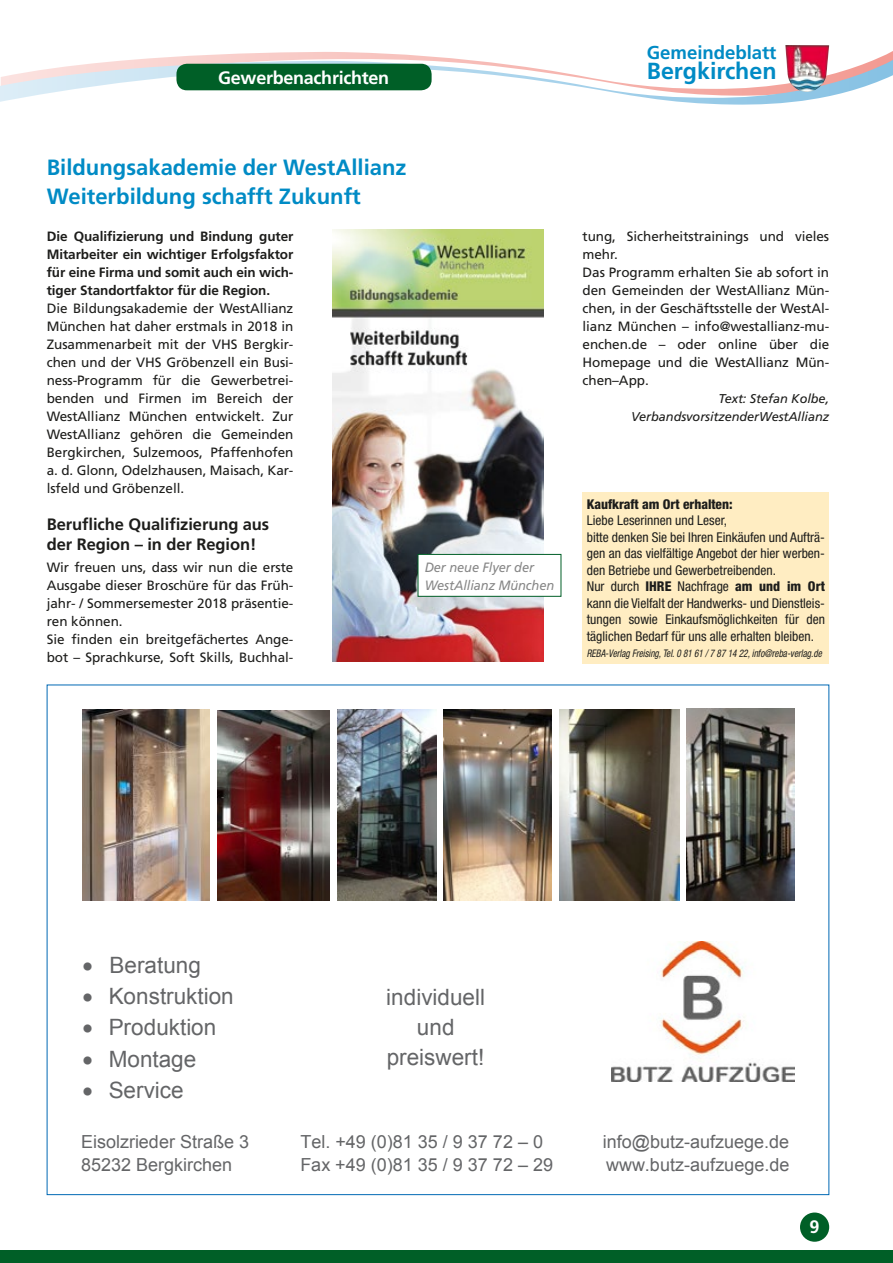
<style>
.page{position:relative;width:893px;height:1263px;background:#fff}
.page>*{position:absolute;margin:0;border:0;box-sizing:border-box;transform-origin:0 0}
.t1{font:700 23.25px "Frutiger";color:#008bc5}
.t2{font:22.5px/29.8px "Arial";color:#646567;text-align:center}
.t3{font:700 22.05px/29.2px "Frutiger";color:#008bc5}
.t4{font:700 18.6px "Frutiger";letter-spacing:-.005em;color:#008bc5}
.t5{font:18px "Arial";color:#646567}
.t6{font:700 18px "Frutiger";letter-spacing:-.015em;color:#fff}
.t7{font:700 16.5px/19.5px "Frutiger";letter-spacing:-.005em;color:#1d1d1b}
.t8{font:13.5px/18px "Frutiger";letter-spacing:-.005em;color:#1d1d1b}
.t9{font:condensed 13.5px/16.5px "Helvetica Neue";color:#1d1d1b}
.t10{font:700 13.5px/18px "Frutiger";letter-spacing:-.005em;color:#1d1d1b;text-align:justify}
.t11{font:italic 13.5px/18px "Frutiger";letter-spacing:-.005em;color:#878787;scale:.95 1}
.t12{font:800 condensed 13.5px "Helvetica Neue";letter-spacing:-.005em;color:#1d1d1b}
.t13{font:italic 12.75px/18px "Frutiger";letter-spacing:-.005em;color:#1d1d1b;text-align:right}
.t14{font:italic condensed 10.5px "Helvetica Neue";color:#1d1d1b;scale:.88 1}
.s1{font-weight:800}
.s2{font-style:inherit}
</style>
<div class="page">
<svg style="left:0;top:53px;width:893px;height:52px"></svg>
<div style="left:0;top:1250px;width:893px;height:13px;background:#005f27"></div>
<div style="left:800px;top:1212px;width:29px;height:30px;background:#005f27;border-radius:50%"></div>
<div style="left:176px;top:64px;width:256px;height:26px;background:#005f27;border-radius:11px"></div>
<img style="left:785px;top:45px;width:44px;height:48px">
<img style="left:333px;top:229px;width:210px;height:433px">
<img style="left:612px;top:941px;width:183px;height:140px">
<img style="left:83px;top:709px;width:127px;height:191px">
<img style="left:217px;top:710px;width:113px;height:190px">
<img style="left:337px;top:709px;width:99px;height:191px">
<img style="left:444px;top:709px;width:107px;height:191px">
<img style="left:559px;top:709px;width:120px;height:191px">
<img style="left:687px;top:708px;width:107px;height:192px">
<div style="left:418px;top:554px;width:143px;height:42px;background:#fff"></div>
<div style="left:418px;top:554px;width:143px;height:43px;border:1px solid #005f27"></div>
<div style="left:583px;top:492px;width:246px;height:171px;background:#ffedc2"></div>
<h3 class="t6" style="left:218px;top:67px;width:173px">Gewerbenachrichten</h3>
<h3 class="t4" style="left:647px;top:42px;width:131px">Gemeindeblatt</h3>
<h1 class="t1" style="left:647px;top:58px;width:131px">Bergkirchen</h1>
<h3 class="t3" style="left:47px;top:152px;width:361px">Bildungsakademie der WestAllianz<br>Weiterbildung schafft Zukunft</h3>
<p class="t10" style="left:47px;top:227px;width:248px">Die Qualifizierung und Bindung guter Mitarbeiter ein wichtiger Erfolgsfaktor für eine Firma und somit auch ein wich&shy;tiger Standortfaktor für die Region.</p>
<p class="t8" style="left:47px;top:299px;width:248px;text-align:justify">Die Bildungsakademie der WestAllianz München hat daher erstmals in 2018 in Zusammenarbeit mit der VHS Bergkir&shy;chen und der VHS Gröbenzell ein Busi&shy;ness-Programm für die Gewerbetrei&shy;benden und Firmen im Bereich der WestAllianz München entwickelt. Zur WestAllianz gehören die Gemeinden Bergkirchen, Sulzemoos, Pfaffenhofen a. d. Glonn, Odelzhausen, Maisach, Kar&shy;lsfeld und Gröbenzell.</p>
<p class="t7" style="left:47px;top:514px;width:224px">Berufliche Qualifizierung aus der Region – in der Region!</p>
<p class="t8" style="left:47px;top:558px;width:248px">Wir freuen uns, dass wir nun die erste Ausgabe dieser Broschüre für das Früh&shy;jahr- / Sommersemester 2018 präsentie&shy;ren können.<br>Sie finden ein breitgefächertes Ange&shy;bot – Sprachkurse, Soft Skills, Buchhal-</p>
<p class="t11" style="left:425px;top:558px;width:138px">Der neue Flyer der<br>WestAllianz München</p>
<p class="t8" style="left:583px;top:227px;width:248px">tung, Sicherheitstrainings und vieles mehr.<br>Das Programm erhalten Sie ab sofort in den Gemeinden der WestAllianz Mün&shy;chen, in der Geschäftsstelle der WestAl&shy;lianz München – info@westallianz-mu&shy;enchen.de – oder online über die<br>Homepage und die WestAllianz Mün&shy;chen–App.</p>
<p class="t13" style="left:631px;top:389px;width:199px">Text: Stefan Kolbe,<br>VerbandsvorsitzenderWestAllianz</p>
<p class="t12" style="left:587px;top:496px;width:147px">Kaufkraft am Ort erhalten:</p>
<p class="t9" style="left:587px;top:512px;width:240px">Liebe Leserinnen und Leser,<br>bitte denken Sie bei Ihren Einkäufen und Aufträ&shy;gen an das vielfältige Angebot der hier werben&shy;den Betriebe und Gewerbetreibenden.<br>Nur durch <span class="s1">IHRE</span> Nachfrage <span class="s1">am und im Ort </span>kann die Vielfalt der Handwerks- und Dienstleis&shy;tungen sowie Einkaufsmöglichkeiten für den täglichen Bedarf für uns alle erhalten bleiben.</p>
<p class="t14" style="left:587px;top:648px;width:269px">REBA-Verlag Freising, Tel. 0 81 61 / 7 87 14 22, info@reba-verlag.de</p>
<h2 class="t2" style="left:83px;top:950px;width:120px">• Beratung</h2>
<h2 class="t2" style="left:83px;top:981px;width:153px">• Konstruktion</h2>
<h2 class="t2" style="left:83px;top:1013px;width:135px">• Produktion</h2>
<h2 class="t2" style="left:83px;top:1044px;width:115px">• Montage</h2>
<h2 class="t2" style="left:83px;top:1075px;width:103px">• Service</h2>
<h2 class="t2" style="left:386px;top:982px;width:100px">individuell und preiswert!</h2>
<h3 class="t5" style="left:81px;top:1129px;width:170px">Eisolzrieder Straße 3</h3>
<h3 class="t5" style="left:300px;top:1129px;width:244px">Tel. +49 (0)81 35 / 9 37 72 <span class="s2">–</span> 0</h3>
<h3 class="t5" style="left:603px;top:1129px;width:188px">info@butz-aufzuege.de</h3>
<h3 class="t5" style="left:81px;top:1153px;width:153px">85232 Bergkirchen</h3>
<h3 class="t5" style="left:300px;top:1153px;width:254px">Fax +49 (0)81 35 / 9 37 72 <span class="s2">–</span> 29</h3>
<h3 class="t5" style="left:606px;top:1153px;width:185px">www.butz-aufzuege.de</h3>
<h3 class="t6" style="left:810px;top:1216px;width:12px">9</h3>
</div>
